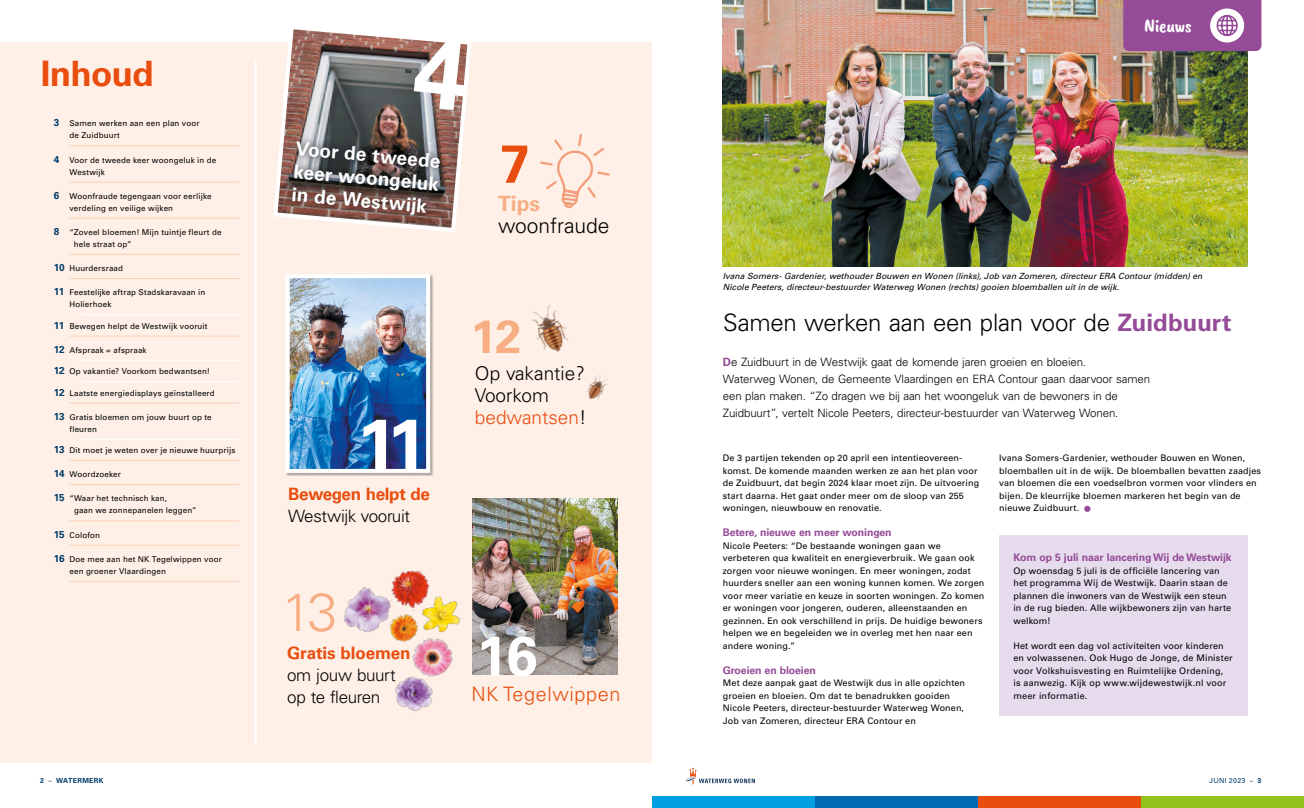
<style>
.page{position:relative;width:1304px;height:808px;background:#fff}
.page>*{position:absolute;margin:0;border:0;box-sizing:border-box;transform-origin:0 0}
.t1{font:700 71.8px "Univers LT Std";color:#fff}
.t2{font:700 55.9px "Univers LT Std";color:#fff}
.t3{font:300 53.5px "Univers LT Std";color:#f7ae83}
.t4{font:700 53.3px "Univers LT Std";color:#e94e0f}
.t5{font:700 46.3px "Univers LT Std";color:#f7ae83}
.t6{font:700 35px "Univers LT Std";letter-spacing:-.02em;color:#e94e0f}
.t7{font:300 24px "Univers LT Std";letter-spacing:-.015em;color:#000}
.t8{font:300 21px "Univers LT Std";color:#000}
.t9{font:700 21px "Univers LT Std";color:#f7ae83}
.t10{font:300 19.8px "Univers LT Std";letter-spacing:.03em;color:#e94e0f}
.t11{font:700 19px/23px "Univers LT Std";color:#fff;text-align:justify}
.t12{font:300 19px/22px "Univers LT Std";color:#000}
.t13{font:19px "Caveat Brush";letter-spacing:-.03em;color:#fff;scale:1.1 1}
.t14{font:300 17px/22px "Univers LT Std";letter-spacing:-.02em;color:#000}
.t15{font:700 17px "Univers LT Std";letter-spacing:-.015em;color:#e94e0f}
.t16{font:300 11.5px/17px "Univers LT Std";letter-spacing:-.015em;color:#000}
.t17{font:700 10.5px "Univers LT Std";letter-spacing:-.01em;color:#954b97}
.t18{font:9px/12.5px "Univers LT Std";letter-spacing:.01em;color:#000}
.t19{font:italic 8.5px/11px "Univers LT Std";letter-spacing:.005em;color:#000}
.t20{font:8px/12px "Univers LT Std";letter-spacing:.015em;color:#000}
.t21{font:700 7px "Univers LT Std";letter-spacing:.045em;color:#003c6a}
.t22{font:7px "Univers LT Std";letter-spacing:.04em;color:#003c6a}
.s1{font-weight:700;font-size:10px;color:#003c6a}
.s2{color:#e94e0f}
.s3{font-weight:700;color:#954b97}
.s4{font-size:17px;color:#954b97}
.s5{font-weight:400}
.s6{font-weight:700}
</style>
<div class="page">
<div style="left:0;top:43px;width:652px;height:720px;background:#fef0e7"></div>
<img style="left:723px;top:0;width:524px;height:266px">
<svg style="left:1123px;top:0;width:138px;height:51px;background:#9f5ca0"></svg>
<hr style="left:69px;top:145px;width:171px;height:1px;background:#fbd0b5">
<hr style="left:69px;top:182px;width:171px;height:1px;background:#fbd0b5">
<hr style="left:69px;top:218px;width:171px;height:1px;background:#fbd0b5">
<hr style="left:69px;top:254px;width:171px;height:1px;background:#fbd0b5">
<hr style="left:69px;top:278px;width:171px;height:1px;background:#fbd0b5">
<hr style="left:81px;top:314px;width:159px;height:1px;background:#fff">
<hr style="left:69px;top:336px;width:171px;height:1px;background:#fbd0b5">
<hr style="left:81px;top:360px;width:159px;height:1px;background:#fff">
<hr style="left:81px;top:381px;width:159px;height:1px;background:#fff">
<hr style="left:69px;top:403px;width:171px;height:1px;background:#fbd0b5">
<hr style="left:81px;top:439px;width:159px;height:1px;background:#fff">
<hr style="left:69px;top:460px;width:171px;height:1px;background:#fbd0b5">
<hr style="left:69px;top:484px;width:171px;height:1px;background:#fbd0b5">
<hr style="left:69px;top:521px;width:171px;height:1px;background:#fbd0b5">
<hr style="left:69px;top:545px;width:171px;height:1px;background:#fbd0b5">
<hr style="left:69px;top:581px;width:171px;height:1px;background:#fbd0b5">
<hr style="left:255px;top:60px;width:2px;height:684px;background:#fff">
<div style="left:999px;top:535px;width:248px;height:181px;background:#e7dcee"></div>
<svg style="left:271px;top:29px;width:203px;height:203px"></svg>
<div style="left:284px;top:133px;width:164px;height:91px;background:#000;opacity:.75"></div>
<div style="left:286px;top:274px;width:147px;height:202px;background:#bbb1ab"></div>
<img style="left:291px;top:279px;width:134px;height:189px">
<div style="left:286px;top:274px;width:144px;height:199px;border:4px solid #fff"></div>
<img style="left:472px;top:499px;width:145px;height:176px">
<svg style="left:540px;top:134px;width:70px;height:75px"></svg>
<img style="left:531px;top:305px;width:37px;height:47px">
<img style="left:586px;top:374px;width:22px;height:25px">
<img style="left:343px;top:587px;width:44px;height:46px">
<img style="left:387px;top:614px;width:29px;height:28px">
<img style="left:416px;top:596px;width:45px;height:36px">
<img style="left:387px;top:570px;width:48px;height:44px">
<img style="left:408px;top:632px;width:45px;height:41px">
<img style="left:395px;top:665px;width:48px;height:46px">
<svg style="left:686px;top:768px;width:69px;height:17px"></svg>
<div style="left:1141px;top:796px;width:163px;height:12px;background:#95c11f"></div>
<div style="left:978px;top:796px;width:163px;height:12px;background:#e94e0f"></div>
<div style="left:815px;top:796px;width:163px;height:12px;background:#0069b4"></div>
<div style="left:652px;top:796px;width:163px;height:12px;background:#009fe3"></div>
<svg style="left:412px;top:38px;width:58px;height:73px;background:#a88a83"></svg>
<h3 class="t6" style="left:41px;top:53px;width:115px">Inhoud</h3>
<p class="t20" style="left:69px;top:118px;width:132px;text-indent:-16px"><span class="s1">3</span> Samen werken aan een plan voor de Zuidbuurt</p>
<p class="t20" style="left:69px;top:154px;width:148px;text-indent:-16px"><span class="s1">4</span> Voor de tweede keer woongeluk in de<br>Westwijk</p>
<p class="t20" style="left:69px;top:190px;width:144px;text-indent:-16px"><span class="s1">6</span> Woonfraude tegengaan voor eerlijke verdeling en veilige wijken</p>
<p class="t20" style="left:74px;top:226px;width:149px;text-indent:-20px"><span class="s1">8</span> “Zoveel bloemen! Mijn tuintje fleurt de hele straat op”</p>
<p class="t20" style="left:54px;top:262px;width:71px"><span class="s1">10</span> Huurdersraad</p>
<p class="t20" style="left:69px;top:286px;width:138px;text-indent:-16px"><span class="s1">11</span> Feestelijke aftrap Stadskaravaan in<br>Holierhoek</p>
<p class="t20" style="left:54px;top:320px;width:155px"><span class="s1">11</span> Bewegen helpt de Westwijk vooruit</p>
<p class="t20" style="left:54px;top:344px;width:94px"><span class="s1">12</span> Afspraak = afspraak</p>
<p class="t20" style="left:54px;top:365px;width:158px"><span class="s1">12</span> Op vakantie? Voorkom bedwantsen!</p>
<p class="t20" style="left:54px;top:387px;width:162px"><span class="s1">12</span> Laatste energiedisplays geïnstalleerd</p>
<p class="t20" style="left:69px;top:411px;width:144px;text-indent:-16px"><span class="s1">13</span> Gratis bloemen om jouw buurt op te fleuren</p>
<p class="t20" style="left:54px;top:444px;width:183px"><span class="s1">13</span> Dit moet je weten over je nieuwe huurprijs</p>
<p class="t20" style="left:54px;top:468px;width:68px"><span class="s1">14</span> Woordzoeker</p>
<p class="t20" style="left:74px;top:493px;width:124px;text-indent:-20px"><span class="s1">15</span> “Waar het technisch kan,<br>gaan we zonnepanelen leggen”</p>
<p class="t20" style="left:54px;top:529px;width:48px"><span class="s1">15</span> Colofon</p>
<p class="t20" style="left:69px;top:553px;width:154px;text-indent:-16px"><span class="s1">16</span> Doe mee aan het NK Tegelwippen voor een groener Vlaardingen</p>
<h3 class="t11" style="left:297px;top:137px;width:147px;rotate:5deg">Voor de tweede keer woongeluk in de Westwijk</h3>
<h3 class="t4" style="left:500px;top:133px;width:31px">7</h3>
<h3 class="t9" style="left:498px;top:191px;width:43px">Tips</h3>
<h3 class="t8" style="left:498px;top:213px;width:113px">woonfraude</h3>
<h1 class="t1" style="left:357px;top:402px;width:72px">11</h1>
<h3 class="t15" style="left:288px;top:484px;width:143px">Bewegen helpt de</h3>
<h3 class="t14" style="left:288px;top:505px;width:123px">Westwijk vooruit</h3>
<h3 class="t3" style="left:282px;top:580px;width:57px">13</h3>
<h3 class="t15" style="left:287px;top:643px;width:125px">Gratis bloemen</h3>
<h3 class="t14" style="left:287px;top:664px;width:110px">om jouw buurt op te fleuren</h3>
<h3 class="t5" style="left:471px;top:310px;width:52px">12</h3>
<h3 class="t12" style="left:475px;top:362px;width:113px">Op vakantie?<br>Voorkom <span class="s2">bedwantsen</span>!</h3>
<h2 class="t2" style="left:476px;top:623px;width:63px">16</h2>
<h3 class="t10" style="left:471px;top:682px;width:150px">NK Tegelwippen</h3>
<h3 class="t13" style="left:1144px;top:15px;width:45px">Nieuws</h3>
<p class="t19" style="left:723px;top:270px;width:481px">Ivana Somers- Gardenier, wethouder Bouwen en Wonen (links), Job van Zomeren, directeur ERA Contour (midden) en<br>Nicole Peeters, directeur-bestuurder Waterweg Wonen (rechts) gooien bloemballen uit in de wijk.</p>
<h3 class="t7" style="left:723px;top:308px;width:510px">Samen werken aan een plan voor de <span class="s3">Zuidbuurt</span></h3>
<p class="t16" style="left:723px;top:353px;width:429px"><span class="s3">D</span>e Zuidbuurt in de Westwijk gaat de komende jaren groeien en bloeien.<br>Waterweg Wonen, de Gemeente Vlaardingen en ERA Contour gaan daarvoor samen een plan maken. “Zo dragen we bij aan het woongeluk van de bewoners in de Zuidbuurt”, vertelt Nicole Peeters, directeur-bestuurder van Waterweg Wonen.</p>
<p class="t18" style="left:723px;top:452px;width:258px">De 3 partijen tekenden op 20 april een intentieovereen&shy;komst. De komende maanden werken ze aan het plan voor de Zuidbuurt, dat begin 2024 klaar moet zijn. De uitvoering start daarna. Het gaat onder meer om de sloop van 255 woningen, nieuwbouw en renovatie.</p>
<p class="t17" style="left:723px;top:526px;width:170px">Betere, nieuwe en meer woningen</p>
<p class="t18" style="left:723px;top:539px;width:263px">Nicole Peeters: “De bestaande woningen gaan we verbeteren qua kwaliteit en energieverbruik. We gaan ook zorgen voor nieuwe woningen. En meer woningen, zodat huurders sneller aan een woning kunnen komen. We zorgen voor meer variatie en keuze in soorten woningen. Zo komen er woningen voor jongeren, ouderen, alleenstaanden en gezinnen. En ook verschillend in prijs. De huidige bewoners helpen we en begeleiden we in overleg met hen naar een andere woning.”</p>
<p class="t17" style="left:723px;top:664px;width:95px">Groeien en bloeien</p>
<p class="t18" style="left:723px;top:677px;width:244px">Met deze aanpak gaat de Westwijk dus in alle opzichten groeien en bloeien. Om dat te benadrukken gooiden Nicole Peeters, directeur-bestuurder Waterweg Wonen, Job van Zomeren, directeur ERA Contour en</p>
<p class="t18" style="left:999px;top:452px;width:263px">Ivana Somers-Gardenier, wethouder Bouwen en Wonen, bloemballen uit in de wijk. De bloemballen bevatten zaadjes van bloemen die een voedselbron vormen voor vlinders en bijen. De kleurrijke bloemen markeren het begin van de nieuwe Zuidbuurt. <span class="s4">•</span></p>
<p class="t17" style="left:1013px;top:551px;width:220px">Kom op 5 juli naar lancering Wij de Westwijk</p>
<p class="t18" style="left:1013px;top:564px;width:219px">Op woensdag 5 juli is de officiële lancering van het programma Wij de Westwijk. Daarin staan de plannen die inwoners van de Westwijk een steun in de rug bieden. Alle wijkbewoners zijn van harte welkom!</p>
<p class="t18" style="left:1013px;top:639px;width:221px">Het wordt een dag vol activiteiten voor kinderen en volwassenen. Ook Hugo de Jonge, de Minister voor Volkshuisvesting en Ruimtelijke Ordening,<br>is aanwezig. Kijk op www.wijdewestwijk.nl voor meer informatie.</p>
<p class="t21" style="left:40px;top:777px;width:65px">2 <span class="s5">–</span> WATERMERK</p>
<p class="t22" style="left:1209px;top:777px;width:54px">JUNI 2023 – <span class="s6">3</span></p>
</div>
